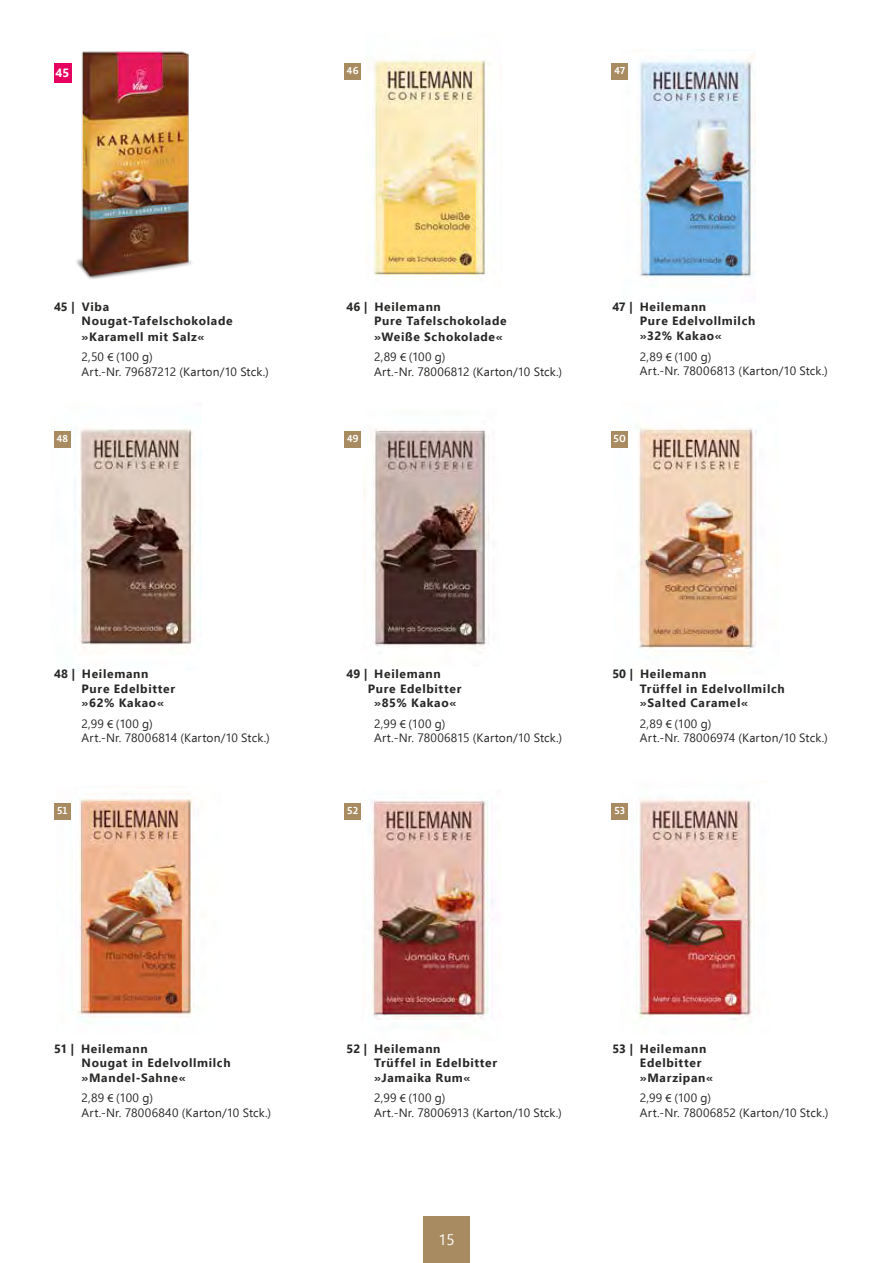
<style>
.page{position:relative;width:893px;height:1263px;background:#fff}
.page>*{position:absolute;margin:0;border:0;box-sizing:border-box;transform-origin:0 0}
.t1{font:15px "Ebrima";color:#fff}
.t2{font:700 12px/14.4px "Ebrima";letter-spacing:.055em;color:#282827}
.t3{font:12px/14.4px "Ebrima";letter-spacing:.01em;color:#282827}
.t4{font:700 12px "Ebrima";color:#fff}
.t5{font:700 10.5px "Lisboa";letter-spacing:.01em;color:#fff}
.s1{font-weight:400}
.s2{font-family:"Myriad Pro";font-weight:400}
.s3{font-family:"Myriad Pro"}
</style>
<div class="page">
<div style="left:423px;top:1216px;width:47px;height:47px;background:#a88b60"></div>
<img style="left:636px;top:56px;width:120px;height:222px">
<img style="left:366px;top:59px;width:124px;height:217px">
<img style="left:74px;top:429px;width:128px;height:219px">
<img style="left:364px;top:428px;width:125px;height:225px">
<img style="left:71px;top:51px;width:121px;height:228px">
<div style="left:54px;top:63px;width:17px;height:20px;background:#e60060"></div>
<img style="left:638px;top:427px;width:119px;height:228px">
<img style="left:371px;top:800px;width:122px;height:220px">
<img style="left:621px;top:798px;width:134px;height:222px">
<img style="left:56px;top:799px;width:138px;height:225px">
<div style="left:344px;top:63px;width:17px;height:17px;background:#a88b60"></div>
<div style="left:611px;top:63px;width:17px;height:17px;background:#a88b60"></div>
<div style="left:344px;top:431px;width:17px;height:17px;background:#a88b60"></div>
<div style="left:611px;top:431px;width:17px;height:17px;background:#a88b60"></div>
<div style="left:54px;top:431px;width:17px;height:17px;background:#a88b60"></div>
<div style="left:344px;top:803px;width:17px;height:16px;background:#a88b60"></div>
<div style="left:611px;top:803px;width:17px;height:16px;background:#a88b60"></div>
<div style="left:54px;top:803px;width:17px;height:16px;background:#a88b60"></div>
<p class="t4" style="left:56px;top:64px;width:15px">45</p>
<p class="t5" style="left:347px;top:64px;width:14px">46</p>
<p class="t5" style="left:614px;top:64px;width:13px">47</p>
<p class="t2" style="left:82px;top:299px;width:153px;text-indent:-28px">45 | Viba<br>Nougat-Tafelschokolade</p>
<p class="t2" style="left:82px;top:326px;width:124px;line-height:20.4px">»Karamell mit Salz«<br><span class="s1">2,50</span> <span class="s2">€</span> <span class="s1">(100 g)</span></p>
<p class="t3" style="left:82px;top:364px;width:189px">Art.-Nr. 79687212 (Karton/10 Stck.)</p>
<p class="t2" style="left:374px;top:299px;width:134px;text-indent:-28px">46 | Heilemann<br>Pure Tafelschokolade</p>
<p class="t2" style="left:374px;top:326px;width:130px;line-height:20.4px">»Weiße Schokolade«<br><span class="s1">2,89</span> <span class="s2">€</span> <span class="s1">(100 g)</span></p>
<p class="t3" style="left:374px;top:364px;width:189px">Art.-Nr. 78006812 (Karton/10 Stck.)</p>
<p class="t2" style="left:640px;top:299px;width:117px;text-indent:-28px">47 | Heilemann<br>Pure Edelvollmilch »32% Kakao«</p>
<p class="t3" style="left:640px;top:349px;width:189px">2,89 <span class="s3">€</span> (100 g)<br>Art.-Nr. 78006813 (Karton/10 Stck.)</p>
<p class="t5" style="left:56px;top:432px;width:13px">48</p>
<p class="t5" style="left:347px;top:432px;width:13px">49</p>
<p class="t5" style="left:614px;top:432px;width:14px">50</p>
<p class="t2" style="left:82px;top:666px;width:95px;text-indent:-28px">48 | Heilemann<br>Pure Edelbitter »62% Kakao«</p>
<p class="t3" style="left:82px;top:716px;width:190px">2,99 <span class="s3">€</span> (100 g)<br>Art.-Nr. 78006814 (Karton/10 Stck.)</p>
<p class="t2" style="left:347px;top:666px;width:96px">49 | Heilemann</p>
<p class="t2" style="left:368px;top:680px;width:95px">Pure Edelbitter</p>
<p class="t2" style="left:374px;top:695px;width:84px">»85% Kakao«</p>
<p class="t3" style="left:374px;top:716px;width:189px">2,99 <span class="s3">€</span> (100 g)<br>Art.-Nr. 78006815 (Karton/10 Stck.)</p>
<p class="t2" style="left:640px;top:666px;width:146px;text-indent:-28px">50 | Heilemann<br>Trüffel in Edelvollmilch »Salted Caramel«</p>
<p class="t3" style="left:640px;top:716px;width:189px">2,89 <span class="s3">€</span> (100 g)<br>Art.-Nr. 78006974 (Karton/10 Stck.)</p>
<p class="t5" style="left:57px;top:803px;width:12px">51</p>
<p class="t5" style="left:347px;top:803px;width:13px">52</p>
<p class="t5" style="left:614px;top:803px;width:12px">53</p>
<p class="t2" style="left:82px;top:1041px;width:151px;text-indent:-28px">51 | Heilemann<br>Nougat in Edelvollmilch »Mandel-Sahne«</p>
<p class="t3" style="left:82px;top:1090px;width:191px">2,89 <span class="s3">€</span> (100 g)<br>Art.-Nr. 78006840 (Karton/10 Stck.)</p>
<p class="t2" style="left:374px;top:1041px;width:125px;text-indent:-28px">52 | Heilemann<br>Trüffel in Edelbitter »Jamaika Rum«</p>
<p class="t3" style="left:374px;top:1090px;width:189px">2,99 <span class="s3">€</span> (100 g)<br>Art.-Nr. 78006913 (Karton/10 Stck.)</p>
<p class="t1" style="left:438px;top:1228px;width:18px">15</p>
<p class="t2" style="left:640px;top:1041px;width:75px;text-indent:-28px">53 | Heilemann<br>Edelbitter »Marzipan«</p>
<p class="t3" style="left:640px;top:1090px;width:190px">2,99 <span class="s3">€</span> (100 g)<br>Art.-Nr. 78006852 (Karton/10 Stck.)</p>
</div>
